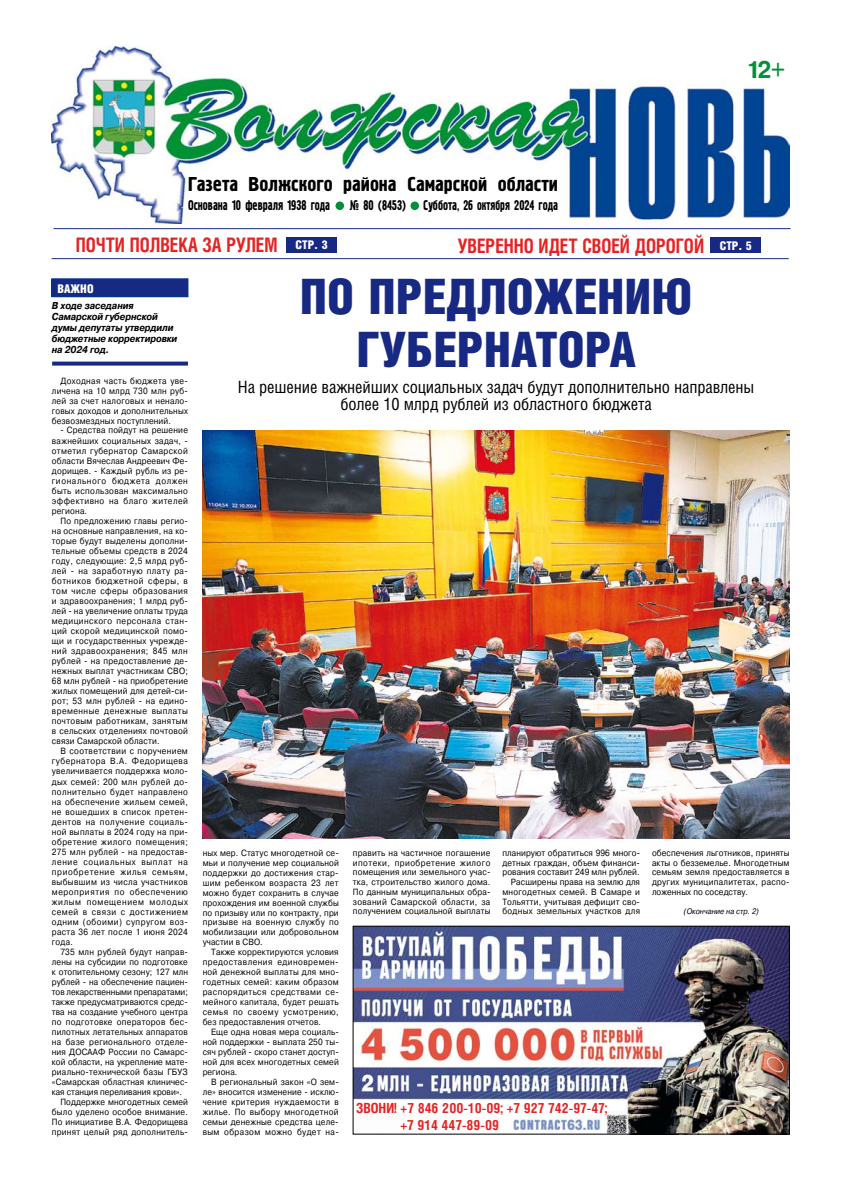
<style>
.page{position:relative;width:842px;height:1191px;background:#fff}
.page>*{position:absolute;margin:0;border:0;box-sizing:border-box;transform-origin:0 0}
.t1{font:900 49px/53px "Helios Cond";color:#172983;text-align:center}
.t2{font:700 20px "Helios Cond";color:#e42322;scale:.9 1}
.t3{font:20px "Hermes C";color:#000}
.t4{font:17px/17px "Helios Cond";letter-spacing:-.01em;color:#000;text-align:center}
.t5{font:14px "Hermes C";color:#000;scale:.8 1}
.t6{font:700 14px/17px "Helios Cond";color:#e42322}
.t7{font:900 12px "Helios Cond";color:#fff}
.t8{font:italic 700 10px/11px "Pragmatica C";letter-spacing:-.01em;color:#000;scale:.9 1}
.t9{font:9px/10px "Pragmatica C";letter-spacing:.02em;color:#000;text-align:justify;scale:.9 1}
.t10{font:9px "Pragmatica C";color:#000;scale:.9 1}
.t11{font:9px "Pragmatica C";letter-spacing:.04em;color:#000;scale:.9 1}
.t12{font:italic 8px "Pragmatica C";color:#000;scale:.9 1}
.s1{font-size:12px}
.s2{font-weight:900;font-size:12px;color:#fff}
</style>
<div class="page">
<img style="left:52px;top:46px;width:737px;height:177px">
<div style="left:336px;top:201px;width:8px;height:9px;background:#009036;border-radius:50%"></div>
<div style="left:410px;top:201px;width:9px;height:9px;background:#009036;border-radius:50%"></div>
<div style="left:778px;top:80px;width:28px;height:16px;background:#fff"></div>
<hr style="left:54px;top:228px;width:737px;height:1px;background:#172983">
<div style="left:52px;top:279px;width:136px;height:18px;background:#172983"></div>
<div style="left:52px;top:279px;width:136px;height:18px;border:1px solid #00388c"></div>
<div style="left:286px;top:237px;width:51px;height:15px;background:#172983"></div>
<hr style="left:52px;top:258px;width:737px;height:1px;background:#172983">
<svg style="left:52px;top:361px;width:136px;height:4px"></svg>
<div style="left:710px;top:238px;width:51px;height:15px;background:#172983"></div>
<img style="left:355px;top:928px;width:432px;height:204px">
<div style="left:353px;top:926px;width:436px;height:208px;border:1px solid #000"></div>
<img style="left:203px;top:430px;width:586px;height:409px">
<h2 class="t3" style="left:188px;top:173px;width:371px">Газета Волжского района Самарской области</h2>
<h3 class="t5" style="left:188px;top:197px;width:179px">Основана 10 февраля 1938 года</h3>
<h3 class="t5" style="left:349px;top:197px;width:262px">№ 80 (8453) Суббота<span class="s1">,</span> 26 октября 2024 года</h3>
<h2 class="t2" style="left:458px;top:234px;width:328px">Уверенно идет своей дорогой <span class="s2">cтр. 5</span></h2>
<h2 class="t2" style="left:76px;top:233px;width:281px">Почти полвека за рулем <span class="s2">cтр. 3</span></h2>
<h1 class="t1" style="left:300px;top:269px;width:394px">По предложению губернатора</h1>
<h3 class="t4" style="left:238px;top:378px;width:518px">На решение важнейших социальных задач будут дополнительно направлены более 10 млрд рублей из областного бюджета</h3>
<h3 class="t7" style="left:58px;top:281px;width:38px">Важно</h3>
<p class="t8" style="left:52px;top:300px;width:141px">В ходе заседания<br>Самарской губернской думы депутаты утвердили бюджетные корректировки на 2024 год.</p>
<p class="t9" style="left:52px;top:375px;width:153px;text-indent:9px">Доходная часть бюджета уве&shy;личена на 10 млрд 730 млн руб&shy;лей за счет налоговых и ненало&shy;говых доходов и дополнительных безвозмездных поступлений.</p>
<p class="t9" style="left:52px;top:425px;width:153px;text-indent:9px">- Средства пойдут на решение важнейших социальных задач, - отметил губернатор Самарской области Вячеслав Андреевич Фе&shy;дорищев. - Каждый рубль из ре&shy;гионального бюджета должен быть использован максимально эффективно на благо жителей региона.</p>
<p class="t9" style="left:52px;top:516px;width:153px;text-indent:9px">По предложению главы регио&shy;на основные направления, на ко&shy;торые будут выделены дополни&shy;тельные объемы средств в 2024 году, следующие: 2,5 млрд руб&shy;лей - на заработную плату ра&shy;ботников бюджетной сферы, в том числе сферы образования и здравоохранения; 1 млрд руб&shy;лей - на увеличение оплаты труда медицинского персонала стан&shy;ций скорой медицинской помо&shy;щи и государственных учрежде&shy;ний здравоохранения; 845 млн рублей - на предоставление де&shy;нежных выплат участникам СВО; 68 млн рублей - на приобретение жилых помещений для детей-си&shy;рот; 53 млн рублей - на едино&shy;временные денежные выплаты почтовым работникам, занятым в сельских отделениях почтовой связи Самарской области.</p>
<p class="t9" style="left:52px;top:746px;width:153px;text-indent:9px">В соответствии с поручением губернатора В.А. Федорищева увеличивается поддержка моло&shy;дых семей: 200 млн рублей до&shy;полнительно будет направлено на обеспечение жильем семей, не вошедших в список претен&shy;дентов на получение социаль&shy;ной выплаты в 2024 году на при&shy;обретение жилого помещения; 275 млн рублей - на предостав&shy;ление социальных выплат на приобретение жилья семьям, выбывшим из числа участников мероприятия по обеспечению жилым помещением молодых семей в связи с достижением одним (обоими) супругом воз&shy;раста 36 лет после 1 июня 2024 года.</p>
<p class="t9" style="left:60px;top:947px;width:143px">735 млн рублей будут направ-</p>
<p class="t9" style="left:52px;top:957px;width:153px">лены на субсидии по подготовке</p>
<p class="t9" style="left:52px;top:967px;width:153px">к отопительному сезону; 127 млн</p>
<p class="t9" style="left:52px;top:977px;width:153px">рублей - на обеспечение пациен-</p>
<p class="t10" style="left:52px;top:987px;width:153px">тов лекарственными препаратами;</p>
<p class="t9" style="left:52px;top:997px;width:153px">также предусматриваются средс-</p>
<p class="t9" style="left:52px;top:1007px;width:153px">тва на создание учебного центра</p>
<p class="t9" style="left:52px;top:1017px;width:153px">по подготовке операторов бес-</p>
<p class="t9" style="left:52px;top:1027px;width:153px">пилотных летательных аппаратов</p>
<p class="t11" style="left:52px;top:1037px;width:153px">на базе регионального отделе-</p>
<p class="t9" style="left:52px;top:1047px;width:153px">ния ДОСААФ России по Самарс-</p>
<p class="t9" style="left:52px;top:1057px;width:153px">кой области, на укрепление мате-</p>
<p class="t9" style="left:52px;top:1067px;width:153px">риально-технической базы ГБУЗ</p>
<p class="t9" style="left:52px;top:1077px;width:153px">«Самарская областная клиничес-</p>
<p class="t10" style="left:52px;top:1087px;width:146px">кая станция переливания крови».</p>
<p class="t9" style="left:60px;top:1097px;width:143px">Поддержке многодетных семей</p>
<p class="t9" style="left:52px;top:1107px;width:153px">было уделено особое внимание.</p>
<p class="t9" style="left:52px;top:1116px;width:153px">По инициативе В.А. Федорищева</p>
<p class="t9" style="left:52px;top:1126px;width:153px">принят целый ряд дополнитель-</p>
<p class="t9" style="left:353px;top:848px;width:154px;line-height:9.7px">править на частичное погашение ипотеки, приобретение жилого помещения или земельного учас&shy;тка, строительство жилого дома.<br>По данным муниципальных обра&shy;зований Самарской области, за получением социальной выплаты</p>
<p class="t9" style="left:502px;top:848px;width:154px;line-height:9.7px;text-align:right">планируют обратиться 996 много&shy;детных граждан, объем финанси&shy;рования составит 249 млн рублей.<br>Расширены права на землю для многодетных семей. В Самаре и<br>Тольятти, учитывая дефицит сво&shy;бодных земельных участков для</p>
<p class="t9" style="left:652px;top:848px;width:154px;line-height:9.7px">обеспечения льготников, приняты акты о безземелье. Многодетным семьям земля предоставляется в других муниципалитетах, распо&shy;ложенных по соседству.</p>
<p class="t9" style="left:203px;top:847px;width:153px">ных мер. Статус многодетной се&shy;мьи и получение мер социальной поддержки до достижения стар&shy;шим ребенком возраста 23 лет можно будет сохранить в случае прохождения им военной службы по призыву или по контракту, при призыве на военную службу по мобилизации или добровольном участии в СВО.</p>
<p class="t9" style="left:203px;top:947px;width:153px;text-indent:9px">Также корректируются условия предоставления единовремен&shy;ной денежной выплаты для мно&shy;годетных семей: каким образом распорядиться средствами се&shy;мейного капитала, будет решать семья по своему усмотрению, без предоставления отчетов.</p>
<p class="t9" style="left:203px;top:1027px;width:153px;text-indent:9px">Еще одна новая мера социаль&shy;ной поддержки - выплата 250 ты&shy;сяч рублей - скоро станет доступ&shy;ной для всех многодетных семей региона.</p>
<p class="t9" style="left:203px;top:1076px;width:153px;text-indent:9px">В региональный закон «О зем&shy;ле» вносится изменение - исклю&shy;чение критерия нуждаемости в жилье. По выбору многодетной семьи денежные средства целе&shy;вым образом можно будет на-</p>
<p class="t12" style="left:684px;top:906px;width:85px">(Окончание на стр. 2)</p>
<h3 class="t6" style="left:400px;top:1098px;width:209px;text-indent:-44px">звони! +7 846 200-10-09; +7 927 742-97-47; +7 914 447-89-09</h3>
</div>
